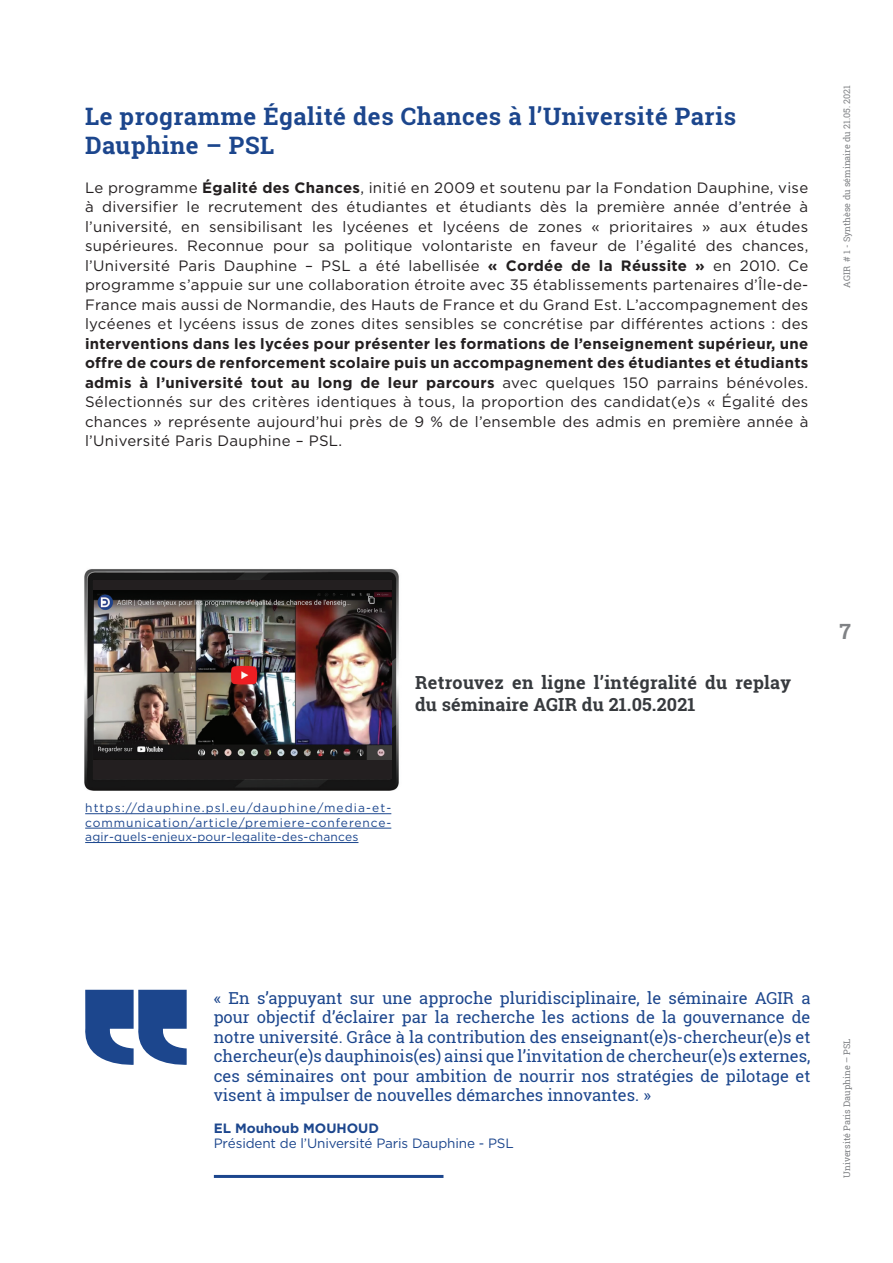
<style>
.page{position:relative;width:893px;height:1263px;background:#fff}
.page>*{position:absolute;margin:0;border:0;box-sizing:border-box;transform-origin:0 0}
.t1{font:700 24px/28.8px "Roboto Slab";letter-spacing:.025em;color:#1c468d}
.t2{font:700 21px "Roboto Slab";color:#808285}
.t3{font:700 18px/21.6px "Roboto Slab";letter-spacing:.015em;color:#373a3e}
.t4{font:16.5px/19.5px "Roboto Slab";color:#1c468d;text-align:justify}
.t5{font:15px/19.5px "Gotham HTF";letter-spacing:.02em;color:#231f20;text-align:justify}
.t6{font:13.5px "Gotham HTF";letter-spacing:-.01em;color:#1c468d}
.t7{font:700 13.5px "Gotham HTF";color:#1c468d}
.t8{font:12px/14.4px "Gotham HTF";letter-spacing:.02em;color:#1c468d;text-align:justify}
.t9{font:9px "Roboto Slab";color:#808285}
.s1{font-weight:700}
</style>
<div class="page">
<img style="left:84px;top:569px;width:315px;height:221px">
<div style="left:94px;top:580px;width:298px;height:199px;background:#231f20"></div>
<img style="left:94px;top:591px;width:298px;height:169px">
<hr style="left:85px;top:813px;width:306px;height:1px;background:#1c468d">
<hr style="left:85px;top:828px;width:306px;height:1px;background:#1c468d">
<hr style="left:85px;top:842px;width:273px;height:1px;background:#1c468d">
<hr style="left:214px;top:1175px;width:229px;height:3px;background:#1c468d">
<svg style="left:85px;top:990px;width:102px;height:75px"></svg>
<h1 class="t1" style="left:85px;top:102px;width:652px">Le programme Égalité des Chances à l’Université Paris<br>Dauphine – PSL</h1>
<p class="t5" style="left:85px;top:177px;width:725px">Le programme <span class="s1">Égalité des Chances</span>, initié en 2009 et soutenu par la Fondation Dauphine, vise à diversifier le recrutement des étudiantes et étudiants dès la première année d’entrée à l’université, en sensibilisant les lycéenes et lycéens de zones « prioritaires » aux études supérieures. Reconnue pour sa politique volontariste en faveur de l’égalité des chances, l’Université Paris Dauphine – PSL a été labellisée <span class="s1">« Cordée de la Réussite »</span> en 2010. Ce programme s’appuie sur une collaboration étroite avec 35 établissements partenaires d’Île-de-France mais aussi de Normandie, des Hauts de France et du Grand Est. L’accompagnement des lycéenes et lycéens issus de zones dites sensibles se concrétise par différentes actions : des</p>
<p class="t5" style="left:85px;top:333px;width:725px"><span class="s1">interventions dans les lycées pour présenter les formations de l’enseignement supérieur, une offre de cours de renforcement scolaire puis un accompagnement des étudiantes et étudiants admis à l’université tout au long de leur parcours</span> avec quelques 150 parrains bénévoles.<br>Sélectionnés sur des critères identiques à tous, la proportion des candidat(e)s « Égalité des chances » représente aujourd’hui près de 9 % de l’ensemble des admis en première année à l’Université Paris Dauphine – PSL.</p>
<p class="t9" style="left:841px;top:288px;width:204px;rotate:-90deg">AGIR # 1 - Synthèse du séminaire du 21.05. 2021</p>
<p class="t3" style="left:415px;top:672px;width:377px">Retrouvez en ligne l’intégralité du replay du séminaire AGIR du 21.05.2021</p>
<p class="t8" style="left:85px;top:800px;width:308px">https://dauphine.psl.eu/dauphine/media-et&shy;communication/article/premiere-conference&shy;agir-quels-enjeux-pour-legalite-des-chances</p>
<h2 class="t2" style="left:840px;top:617px;width:13px">7</h2>
<p class="t4" style="left:214px;top:988px;width:598px">« En s’appuyant sur une approche pluridisciplinaire, le séminaire AGIR a pour objectif d’éclairer par la recherche les actions de la gouvernance de notre université. Grâce à la contribution des enseignant(e)s-chercheur(e)s et chercheur(e)s dauphinois(es) ainsi que l’invitation de chercheur(e)s externes, ces séminaires ont pour ambition de nourrir nos stratégies de pilotage et visent à impulser de nouvelles démarches innovantes. »</p>
<p class="t7" style="left:214px;top:1120px;width:167px">EL Mouhoub MOUHOUD</p>
<p class="t6" style="left:214px;top:1135px;width:302px">Président de l’Université Paris Dauphine - PSL</p>
<p class="t9" style="left:841px;top:1178px;width:141px;rotate:-90deg">Université Paris Dauphine – PSL</p>
</div>
